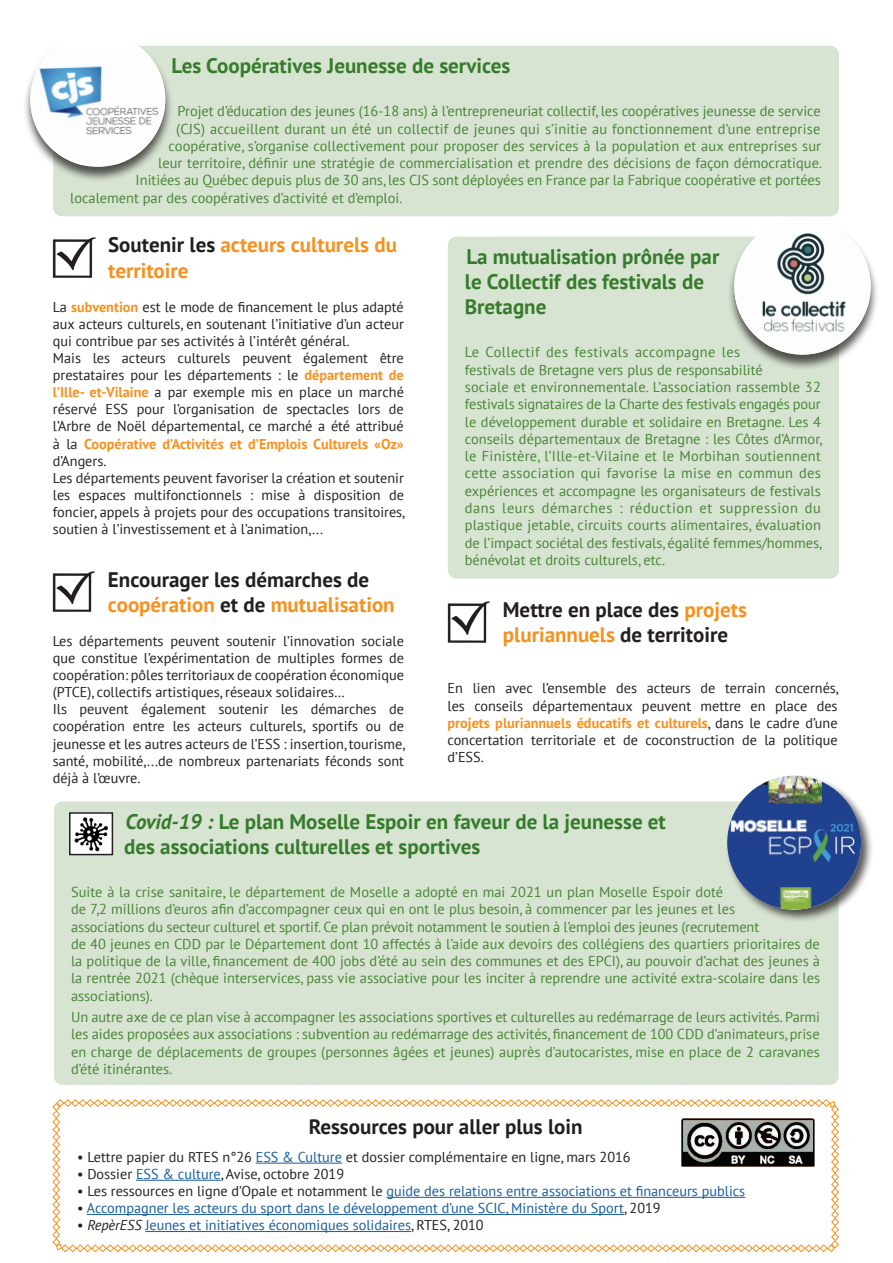
<style>
.page{position:relative;width:893px;height:1263px;background:#fff}
.page>*{position:absolute;margin:0;border:0;box-sizing:border-box;transform-origin:0 0}
.t1{font:700 21px/25.2px "PT Sans";color:#357b2b}
.t2{font:700 21px/25.2px "PT Sans";color:#231f20}
.t3{font:700 21px/25.2px "PT Sans";color:#f6911e}
.t4{font:14.4px/17.2px "PT Sans";color:#498537}
.t5{font:14.25px/17.1px "PT Sans";color:#231f20}
.t6{font:14.25px "PT Sans";color:#175d9e}
.s1{color:#231f20}
.s2{font-weight:700;color:#f6911e}
.s3{color:#f6911e}
.s4{font-style:italic}
.s5{color:#175d9e}
.s6{font-style:italic;color:#231f20}
</style>
<div class="page">
<svg style="left:52px;top:1099px;width:787px;height:153px"></svg>
<img style="left:682px;top:1119px;width:133px;height:47px">
<img style="left:448px;top:601px;width:42px;height:42px">
<div style="left:54px;top:801px;width:784px;height:284px;background:#d7e4d2;border-radius:9px"></div>
<div style="left:725px;top:774px;width:149px;height:149px;background:#231f20;opacity:.75"></div>
<svg style="left:726px;top:774px;width:136px;height:137px"></svg>
<img style="left:726px;top:776px;width:136px;height:133px">
<img style="left:53px;top:237px;width:42px;height:41px">
<div style="left:53px;top:46px;width:786px;height:170px;background:#d7e4d2;border-radius:9px"></div>
<div style="left:22px;top:32px;width:152px;height:151px;background:#231f20;opacity:.75"></div>
<svg style="left:29px;top:32px;width:138px;height:136px"></svg>
<img style="left:30px;top:48px;width:136px;height:117px">
<img style="left:53px;top:571px;width:42px;height:41px">
<div style="left:448px;top:237px;width:391px;height:341px;background:#d7e4d2;border-radius:9px"></div>
<img style="left:72px;top:815px;width:38px;height:37px">
<div style="left:69px;top:812px;width:44px;height:43px;border:2px solid #231f20"></div>
<div style="left:727px;top:218px;width:152px;height:153px;background:#231f20;opacity:.75"></div>
<img style="left:733px;top:218px;width:139px;height:138px">
<p class="t1" style="left:172px;top:53px;width:340px">Les Coopératives Jeunesse de services</p>
<p class="t4" style="left:178px;top:102px;width:645px">Projet d’éducation des jeunes (16-18 ans) à l’entrepreneuriat collectif, les coopératives jeunesse de service</p>
<p class="t4" style="left:176px;top:119px;width:646px">(CJS) accueillent durant un été un collectif de jeunes qui s’initie au fonctionnement d’une entreprise</p>
<p class="t4" style="left:169px;top:137px;width:654px">coopérative, s’organise collectivement pour proposer des services à la population et aux entreprises sur</p>
<p class="t4" style="left:158px;top:154px;width:666px">leur territoire, définir une stratégie de commercialisation et prendre des décisions de façon démocratique.</p>
<p class="t4" style="left:136px;top:171px;width:687px">Initiées au Québec depuis plus de 30 ans, les CJS sont déployées en France par la Fabrique coopérative et portées</p>
<p class="t4" style="left:70px;top:189px;width:334px">localement par des coopératives d’activité et d’emploi.</p>
<p class="t3" style="left:108px;top:232px;width:290px"><span class="s1">Soutenir les</span> acteurs culturels du territoire</p>
<p class="t5" style="left:53px;top:298px;width:354px">La <span class="s2">subvention</span> est le mode de financement le plus adapté aux acteurs culturels, en soutenant l’initiative d’un acteur qui contribue par ses activités à l’intérêt général.<br>Mais les acteurs culturels peuvent également être prestataires pour les départements : le <span class="s2">département de l’Ille- et-Vilaine</span> a par exemple mis en place un marché réservé ESS pour l’organisation de spectacles lors de l’Arbre de Noël départemental, ce marché a été attribué à la <span class="s2">Coopérative d’Activités et d’Emplois Culturels «Oz» </span>d’Angers.<br>Les départements peuvent favoriser la création et soutenir les espaces multifonctionnels : mise à disposition de foncier, appels à projets pour des occupations transitoires, soutien à l’investissement et à l’animation,...</p>
<p class="t2" style="left:108px;top:566px;width:288px">Encourager les démarches de <span class="s3">coopération</span> et de <span class="s3">mutualisation</span></p>
<p class="t5" style="left:53px;top:632px;width:354px">Les départements peuvent soutenir l’innovation sociale que constitue l’expérimentation de multiples formes de coopération: pôles territoriaux de coopération économique (PTCE), collectifs artistiques, réseaux solidaires…<br>Ils peuvent également soutenir les démarches de coopération entre les acteurs culturels, sportifs ou de jeunesse et les autres acteurs de l’ESS : insertion, tourisme, santé, mobilité,...de nombreux partenariats féconds sont déjà à l’œuvre.</p>
<p class="t1" style="left:465px;top:244px;width:256px">La mutualisation prônée par le Collectif des festivals de<br>Bretagne</p>
<p class="t4" style="left:465px;top:343px;width:359px">Le Collectif des festivals accompagne les<br>festivals de Bretagne vers plus de responsabilité<br>sociale et environnementale. L’association rassemble 32 festivals signataires de la Charte des festivals engagés pour le développement durable et solidaire en Bretagne. Les 4 conseils départementaux de Bretagne : les Côtes d’Armor, le Finistère, l’Ille-et-Vilaine et le Morbihan soutiennent cette association qui favorise la mise en commun des expériences et accompagne les organisateurs de festivals dans leurs démarches : réduction et suppression du plastique jetable, circuits courts alimentaires, évaluation de l’impact sociétal des festivals, égalité femmes/hommes, bénévolat et droits culturels, etc.</p>
<p class="t2" style="left:503px;top:596px;width:246px">Mettre en place des <span class="s3">projets pluriannuels</span> de territoire</p>
<p class="t5" style="left:448px;top:679px;width:393px;text-align:justify">En lien avec l’ensemble des acteurs de terrain concernés, les conseils départementaux peuvent mettre en place des <span class="s2">projets pluriannuels éducatifs et culturels</span>, dans le cadre d’une concertation territoriale et de coconstruction de la politique d’ESS.</p>
<p class="t1" style="left:124px;top:808px;width:543px"><span class="s4">Covid-19 :</span> Le plan Moselle Espoir en faveur de la jeunesse et des associations culturelles et sportives</p>
<p class="t4" style="left:71px;top:883px;width:751px">Suite à la crise sanitaire, le département de Moselle a adopté en mai 2021 un plan Moselle Espoir doté<br>de 7,2 millions d’euros afin d’accompagner ceux qui en ont le plus besoin, à commencer par les jeunes et les<br>associations du secteur culturel et sportif. Ce plan prévoit notamment le soutien à l’emploi des jeunes (recrutement<br>de 40 jeunes en CDD par le Département dont 10 affectés à l’aide aux devoirs des collégiens des quartiers prioritaires de la politique de la ville, financement de 400 jobs d’été au sein des communes et des EPCI), au pouvoir d’achat des jeunes à la rentrée 2021 (chèque interservices, pass vie associative pour les inciter à reprendre une activité extra-scolaire dans les associations).</p>
<p class="t4" style="left:71px;top:1008px;width:751px;text-align:justify">Un autre axe de ce plan vise à accompagner les associations sportives et culturelles au redémarrage de leurs activités. Parmi les aides proposées aux associations : subvention au redémarrage des activités, financement de 100 CDD d’animateurs, prise en charge de déplacements de groupes (personnes âgées et jeunes) auprès d’autocaristes, mise en place de 2 caravanes d’été itinérantes.</p>
<p class="t2" style="left:309px;top:1114px;width:275px">Ressources pour aller plus loin</p>
<p class="t5" style="left:77px;top:1148px;width:555px">• Lettre papier du RTES n°26 <span class="s5">ESS &amp; Culture</span> et dossier complémentaire en ligne, mars 2016</p>
<p class="t5" style="left:77px;top:1165px;width:269px">• Dossier <span class="s5">ESS &amp; culture</span>, Avise, octobre 2019</p>
<p class="t6" style="left:77px;top:1182px;width:670px"><span class="s1">• Les ressources en ligne d’Opale et notamment le</span> guide des relations entre associations et financeurs publics</p>
<p class="t6" style="left:77px;top:1199px;width:585px"><span class="s1">•</span> Accompagner les acteurs du sport dans le développement d’une SCIC, Ministère du Sport<span class="s1">, 2019</span></p>
<p class="t6" style="left:77px;top:1216px;width:408px"><span class="s1">•</span> <span class="s6">RepèrESS</span> Jeunes et initiatives économiques solidaires<span class="s1">, RTES, 2010</span></p>
</div>
